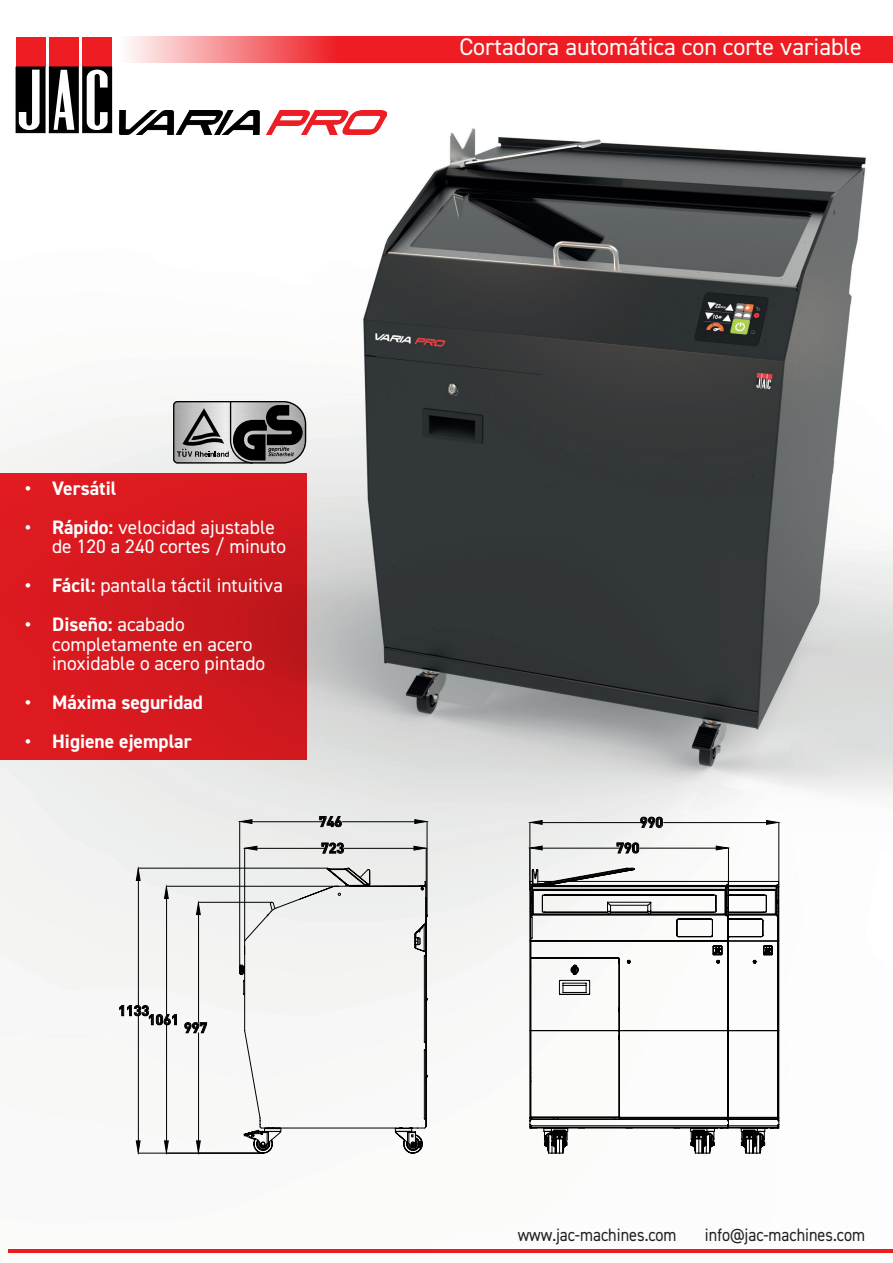
<style>
.page{position:relative;width:893px;height:1263px;background:#fff}
.page>*{position:absolute;margin:0;border:0;box-sizing:border-box;transform-origin:0 0}
.t1{font:24px "DIN2014";color:#fff}
.t2{font:19.5px/19.5px "DIN2014";color:#fff}
.t3{font:700 19.5px "DIN2014";color:#fff}
.t4{font:18px "DIN2014";color:#231f20;scale:.9 1}
.t5{font:700 14.25px/26.5px "DIN";color:#000001}
.s1{font-weight:700}
</style>
<div class="page">
<img style="left:0;top:36px;width:893px;height:1106px">
<svg style="left:0;top:473px;width:306px;height:286px;background:#d3191e"></svg>
<svg style="left:120px;top:37px;width:773px;height:26px;background:#f03c41"></svg>
<div style="left:16px;top:37px;width:30px;height:29px;background:#ee1d23"></div>
<div style="left:49px;top:37px;width:30px;height:29px;background:#ee1d23"></div>
<div style="left:82px;top:37px;width:30px;height:29px;background:#ee1d23"></div>
<svg style="left:16px;top:66px;width:96px;height:67px"></svg>
<img style="left:120px;top:110px;width:267px;height:24px">
<svg style="left:136px;top:865px;width:1px;height:16px"></svg>
<svg style="left:237px;top:819px;width:16px;height:2px"></svg>
<svg style="left:414px;top:819px;width:16px;height:2px"></svg>
<svg style="left:527px;top:820px;width:16px;height:1px"></svg>
<svg style="left:766px;top:820px;width:16px;height:5px"></svg>
<svg style="left:137px;top:821px;width:643px;height:333px"></svg>
<hr style="left:8px;top:1249px;width:885px;height:4px;background:#ee1d23">
<svg style="left:173px;top:401px;width:133px;height:62px;background:#797979"></svg>
<p class="t1" style="left:459px;top:32px;width:404px">Cortadora automática con corte variable</p>
<p class="t3" style="left:25px;top:475px;width:93px">• Versátil</p>
<p class="t2" style="left:52px;top:517px;width:235px;text-indent:-27px"><span class="s1">• Rápido:</span> velocidad ajustable de 120 a 240 cortes / minuto</p>
<p class="t2" style="left:25px;top:575px;width:259px"><span class="s1">• Fácil:</span> pantalla táctil intuitiva</p>
<p class="t2" style="left:52px;top:614px;width:215px;text-indent:-27px"><span class="s1">• Diseño:</span> acabado completamente en acero inoxidable o acero pintado</p>
<p class="t3" style="left:25px;top:690px;width:179px">• Máxima seguridad</p>
<p class="t3" style="left:25px;top:729px;width:168px">• Higiene ejemplar</p>
<p class="t5" style="left:319px;top:807px;width:27px">746<br>723</p>
<p class="t5" style="left:118px;top:997px;width:32px">1133</p>
<p class="t5" style="left:148px;top:1006px;width:32px">1061</p>
<p class="t5" style="left:184px;top:1014px;width:25px">997</p>
<p class="t5" style="left:640px;top:808px;width:25px">990</p>
<p class="t5" style="left:616px;top:834px;width:25px">790</p>
<p class="t4" style="left:518px;top:1223px;width:178px">www.jac-machines.com</p>
<p class="t4" style="left:705px;top:1223px;width:179px">info@jac-machines.com</p>
</div>
